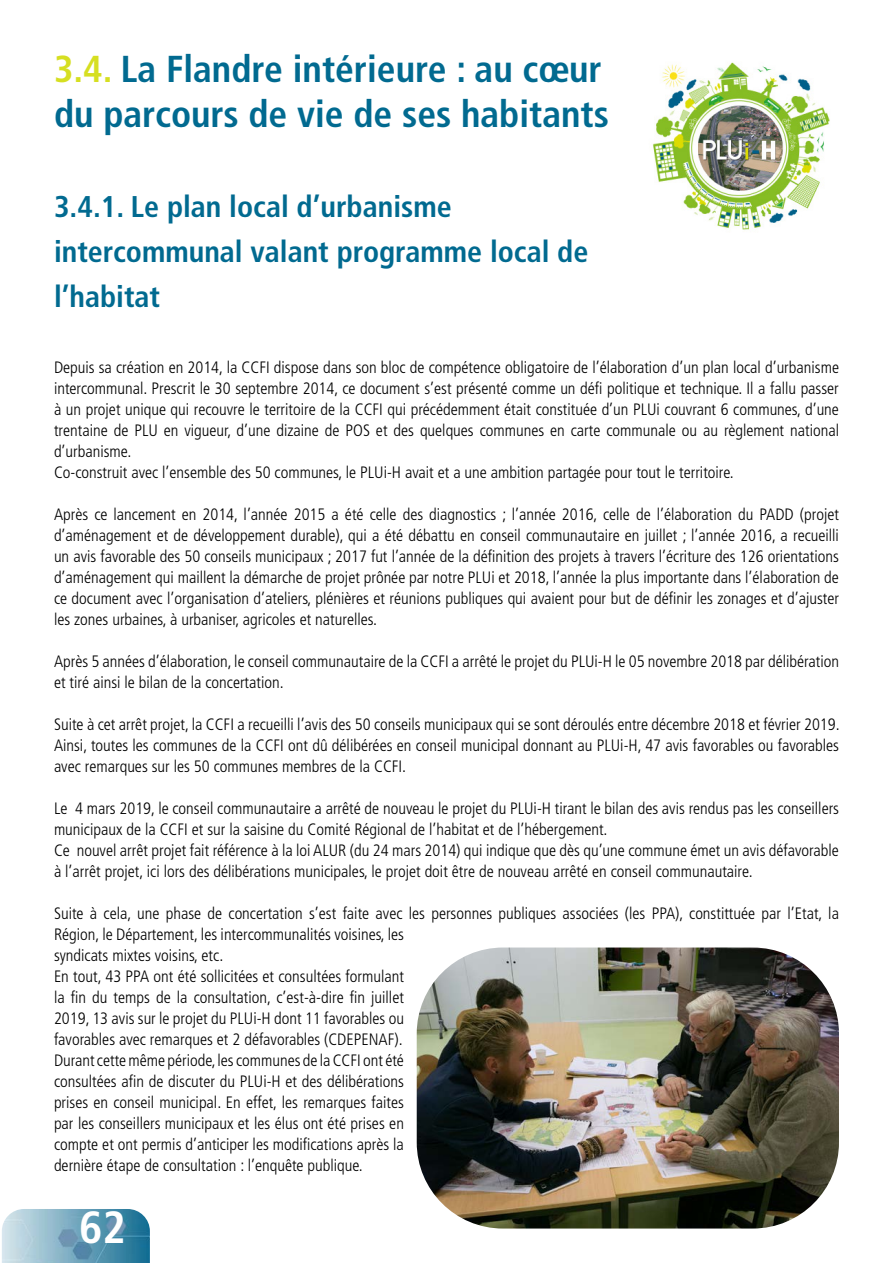
<style>
.page{position:relative;width:893px;height:1263px;background:#fff}
.page>*{position:absolute;margin:0;border:0;box-sizing:border-box;transform-origin:0 0}
.t1{font:700 condensed 45px "Frutiger";color:#fff}
.t2{font:700 condensed 37.5px/45px "Frutiger";color:#016a90}
.t3{font:700 condensed 30px/45px "Frutiger";color:#016a90}
.t4{font:300 condensed 16.5px/21px "Frutiger";color:#000;text-align:justify}
.s1{color:#d6df21}
</style>
<div class="page">
<img style="left:2px;top:1209px;width:148px;height:54px">
<img style="left:653px;top:62px;width:177px;height:168px">
<img style="left:417px;top:947px;width:422px;height:281px">
<p class="t2" style="left:54px;top:47px;width:557px"><span class="s1">3.4.</span> La Flandre intérieure : au coeur du parcours de vie de ses habitants</p>
<p class="t3" style="left:54px;top:184px;width:536px">3.4.1. Le plan local d’urbanisme intercommunal valant programme local de l’habitat</p>
<p class="t4" style="left:54px;top:357px;width:787px">Depuis sa création en 2014, la CCFI dispose dans son bloc de compétence obligatoire de l’élaboration d’un plan local d’urbanisme intercommunal. Prescrit le 30 septembre 2014, ce document s’est présenté comme un défi politique et technique. Il a fallu passer à un projet unique qui recouvre le territoire de la CCFI qui précédemment était constituée d’un PLUi couvrant 6 communes, d’une trentaine de PLU en vigueur, d’une dizaine de POS et des quelques communes en carte communale ou au règlement national d’urbanisme.</p>
<p class="t4" style="left:54px;top:462px;width:681px">Co-construit avec l’ensemble des 50 communes, le PLUi-H avait et a une ambition partagée pour tout le territoire.</p>
<p class="t4" style="left:54px;top:504px;width:787px">Après ce lancement en 2014, l’année 2015 a été celle des diagnostics ; l’année 2016, celle de l’élaboration du PADD (projet d’aménagement et de développement durable), qui a été débattu en conseil communautaire en juillet ; l’année 2016, a recueilli un avis favorable des 50 conseils municipaux ; 2017 fut l’année de la définition des projets à travers l’écriture des 126 orientations d’aménagement qui maillent la démarche de projet prônée par notre PLUi et 2018, l’année la plus importante dans l’élaboration de ce document avec l’organisation d’ateliers, plénières et réunions publiques qui avaient pour but de définir les zonages et d’ajuster les zones urbaines, à urbaniser, agricoles et naturelles.</p>
<p class="t4" style="left:54px;top:651px;width:786px">Après 5 années d’élaboration, le conseil communautaire de la CCFI a arrêté le projet du PLUi-H le 05 novembre 2018 par délibération et tiré ainsi le bilan de la concertation.</p>
<p class="t4" style="left:54px;top:714px;width:787px">Suite à cet arrêt projet, la CCFI a recueilli l’avis des 50 conseils municipaux qui se sont déroulés entre décembre 2018 et février 2019.<br>Ainsi, toutes les communes de la CCFI ont dû délibérées en conseil municipal donnant au PLUi-H, 47 avis favorables ou favorables avec remarques sur les 50 communes membres de la CCFI.</p>
<p class="t4" style="left:54px;top:798px;width:787px">Le 4 mars 2019, le conseil communautaire a arrêté de nouveau le projet du PLUi-H tirant le bilan des avis rendus pas les conseillers municipaux de la CCFI et sur la saisine du Comité Régional de l’habitat et de l’hébergement.</p>
<p class="t4" style="left:54px;top:840px;width:786px">Ce nouvel arrêt projet fait référence à la loi ALUR (du 24 mars 2014) qui indique que dès qu’une commune émet un avis défavorable à l’arrêt projet, ici lors des délibérations municipales, le projet doit être de nouveau arrêté en conseil communautaire.</p>
<p class="t4" style="left:54px;top:903px;width:786px;text-align:left">Suite à cela, une phase de concertation s’est faite avec les personnes publiques associées (les PPA), constittuée par l’Etat, la<br>Région, le Département, les intercommunalités voisines, les<br>syndicats mixtes voisins, etc.</p>
<p class="t4" style="left:54px;top:966px;width:351px">En tout, 43 PPA ont été sollicitées et consultées formulant la fin du temps de la consultation, c’est-à-dire fin juillet 2019, 13 avis sur le projet du PLUi-H dont 11 favorables ou favorables avec remarques et 2 défavorables (CDEPENAF).</p>
<p class="t4" style="left:54px;top:1050px;width:351px">Durant cette même période, les communes de la CCFI ont été consultées afin de discuter du PLUi-H et des délibérations prises en conseil municipal. En effet, les remarques faites par les conseillers municipaux et les élus ont été prises en compte et ont permis d’anticiper les modifications après la dernière étape de consultation : l’enquête publique.</p>
<h1 class="t1" style="left:79px;top:1200px;width:48px">62</h1>
</div>
